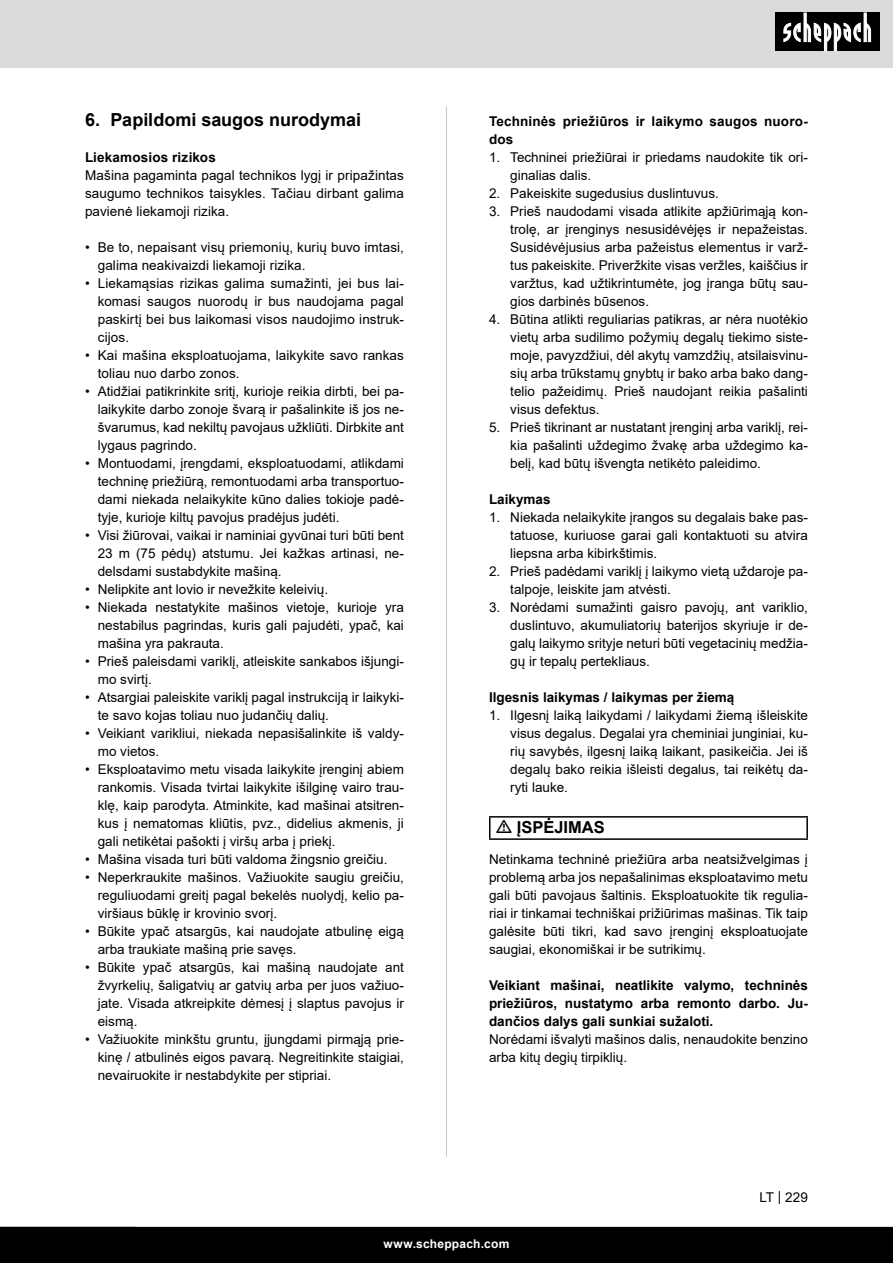
<style>
.page{position:relative;width:893px;height:1263px;background:#fff}
.page>*{position:absolute;margin:0;border:0;box-sizing:border-box;transform-origin:0 0}
.t1{font:700 18px "Arial";color:#000}
.t2{font:700 16.5px "Arial";color:#000}
.Basiseinstellung{font:13.5px/18px "Arial";color:#000;text-align:justify}
.Basiseinstellung-2{font:700 13.5px/18px "Arial";color:#000}
.Grundtext_Bold{font:700 13.5px "Arial";letter-spacing:.015em;color:#000}
.t3{font:700 12px "Arial";letter-spacing:.02em;color:#fff}
</style>
<div class="page">
<div style="left:0;top:0;width:893px;height:67px;background:#dbdbdb"></div>
<div style="left:0;top:1227px;width:893px;height:36px;background:#000"></div>
<div style="left:775px;top:13px;width:105px;height:38px;background:#000"></div>
<svg style="left:783px;top:13px;width:88px;height:38px"></svg>
<hr style="left:446px;top:106px;width:1px;height:1051px;background:#c7c7c7">
<hr style="left:489px;top:816px;width:319px;height:2px;background:#000">
<svg style="left:489px;top:818px;width:1px;height:20px"></svg>
<hr style="left:806px;top:818px;width:2px;height:20px;background:#000">
<hr style="left:489px;top:838px;width:319px;height:2px;background:#000">
<p class="t1" style="left:85px;top:107px;width:278px">6. Papildomi saugos nurodymai</p>
<p class="Grundtext_Bold" style="left:85px;top:148px;width:132px">Liekamosios rizikos</p>
<p class="Basiseinstellung" style="left:85px;top:166px;width:320px">Mašina pagaminta pagal technikos lygį ir pripažintas saugumo technikos taisykles. Tačiau dirbant galima pavienė liekamoji rizika.</p>
<p class="Basiseinstellung" style="left:98px;top:238px;width:308px;text-indent:-13px">• Be to, nepaisant visų priemonių, kurių buvo imtasi, galima neakivaizdi liekamoji rizika.</p>
<p class="Basiseinstellung" style="left:98px;top:274px;width:308px;text-indent:-13px">• Liekamąsias rizikas galima sumažinti, jei bus lai&shy;komasi saugos nuorodų ir bus naudojama pagal paskirtį bei bus laikomasi visos naudojimo instruk&shy;cijos.</p>
<p class="Basiseinstellung" style="left:98px;top:346px;width:308px;text-indent:-13px">• Kai mašina eksploatuojama, laikykite savo rankas toliau nuo darbo zonos.</p>
<p class="Basiseinstellung" style="left:98px;top:382px;width:308px;text-indent:-13px">• Atidžiai patikrinkite sritį, kurioje reikia dirbti, bei pa&shy;laikykite darbo zonoje švarą ir pašalinkite iš jos ne&shy;švarumus, kad nekiltų pavojaus užkliūti. Dirbkite ant lygaus pagrindo.</p>
<p class="Basiseinstellung" style="left:98px;top:454px;width:308px;text-indent:-13px">• Montuodami, įrengdami, eksploatuodami, atlikdami techninę priežiūrą, remontuodami arba transportuo&shy;dami niekada nelaikykite kūno dalies tokioje padė&shy;tyje, kurioje kiltų pavojus pradėjus judėti.</p>
<p class="Basiseinstellung" style="left:98px;top:526px;width:308px;text-indent:-13px">• Visi žiūrovai, vaikai ir naminiai gyvūnai turi būti bent 23 m (75 pėdų) atstumu. Jei kažkas artinasi, ne&shy;delsdami sustabdykite mašiną.</p>
<p class="Basiseinstellung" style="left:85px;top:580px;width:245px">• Nelipkite ant lovio ir nevežkite keleivių.</p>
<p class="Basiseinstellung" style="left:98px;top:598px;width:308px;text-indent:-13px">• Niekada nestatykite mašinos vietoje, kurioje yra nestabilus pagrindas, kuris gali pajudėti, ypač, kai mašina yra pakrauta.</p>
<p class="Basiseinstellung" style="left:98px;top:652px;width:308px;text-indent:-13px">• Prieš paleisdami variklį, atleiskite sankabos išjungi&shy;mo svirtį.</p>
<p class="Basiseinstellung" style="left:98px;top:688px;width:308px;text-indent:-13px">• Atsargiai paleiskite variklį pagal instrukciją ir laikyki&shy;te savo kojas toliau nuo judančių dalių.</p>
<p class="Basiseinstellung" style="left:98px;top:724px;width:308px;text-indent:-13px">• Veikiant varikliui, niekada nepasišalinkite iš valdy&shy;mo vietos.</p>
<p class="Basiseinstellung" style="left:98px;top:760px;width:308px;text-indent:-13px">• Eksploatavimo metu visada laikykite įrenginį abiem rankomis. Visada tvirtai laikykite išilginę vairo trau&shy;klę, kaip parodyta. Atminkite, kad mašinai atsitren&shy;kus į nematomas kliūtis, pvz., didelius akmenis, ji gali netikėtai pašokti į viršų arba į priekį.</p>
<p class="Basiseinstellung" style="left:85px;top:850px;width:304px">• Mašina visada turi būti valdoma žingsnio greičiu.</p>
<p class="Basiseinstellung" style="left:98px;top:868px;width:308px;text-indent:-13px">• Neperkraukite mašinos. Važiuokite saugiu greičiu, reguliuodami greitį pagal bekelės nuolydį, kelio pa&shy;viršiaus būklę ir krovinio svorį.</p>
<p class="Basiseinstellung" style="left:98px;top:922px;width:308px;text-indent:-13px">• Būkite ypač atsargūs, kai naudojate atbulinę eigą arba traukiate mašiną prie savęs.</p>
<p class="Basiseinstellung" style="left:98px;top:958px;width:308px;text-indent:-13px">• Būkite ypač atsargūs, kai mašiną naudojate ant žvyrkelių, šaligatvių ar gatvių arba per juos važiuo&shy;jate. Visada atkreipkite dėmesį į slaptus pavojus ir eismą.</p>
<p class="Basiseinstellung" style="left:98px;top:1030px;width:308px;text-indent:-13px">• Važiuokite minkštu gruntu, įjungdami pirmąją prie&shy;kinę / atbulinės eigos pavarą. Negreitinkite staigiai, nevairuokite ir nestabdykite per stipriai.</p>
<p class="Basiseinstellung-2" style="left:489px;top:112px;width:320px">Techninės priežiūros ir laikymo saugos nuoro&shy;dos</p>
<p class="Basiseinstellung" style="left:510px;top:148px;width:299px;text-indent:-21px">1. Techninei priežiūrai ir priedams naudokite tik ori&shy;ginalias dalis.</p>
<p class="Basiseinstellung" style="left:489px;top:184px;width:231px">2. Pakeiskite sugedusius duslintuvus.</p>
<p class="Basiseinstellung" style="left:510px;top:202px;width:299px;text-indent:-21px">3. Prieš naudodami visada atlikite apžiūrimąją kon&shy;trolę, ar įrenginys nesusidėvėjęs ir nepažeistas.<br>Susidėvėjusius arba pažeistus elementus ir varž&shy;tus pakeiskite. Priveržkite visas veržles, kaiščius ir varžtus, kad užtikrintumėte, jog įranga būtų sau&shy;gios darbinės būsenos.</p>
<p class="Basiseinstellung" style="left:510px;top:310px;width:299px;text-indent:-21px">4. Būtina atlikti reguliarias patikras, ar nėra nuotėkio vietų arba sudilimo požymių degalų tiekimo siste&shy;moje, pavyzdžiui, dėl akytų vamzdžių, atsilaisvinu&shy;sių arba trūkstamų gnybtų ir bako arba bako dang&shy;telio pažeidimų. Prieš naudojant reikia pašalinti visus defektus.</p>
<p class="Basiseinstellung" style="left:510px;top:418px;width:299px;text-indent:-21px">5. Prieš tikrinant ar nustatant įrenginį arba variklį, rei&shy;kia pašalinti uždegimo žvakę arba uždegimo ka&shy;belį, kad būtų išvengta netikėto paleidimo.</p>
<p class="Basiseinstellung-2" style="left:489px;top:490px;width:63px">Laikymas</p>
<p class="Basiseinstellung" style="left:510px;top:508px;width:299px;text-indent:-21px">1. Niekada nelaikykite įrangos su degalais bake pas&shy;tatuose, kuriuose garai gali kontaktuoti su atvira liepsna arba kibirkštimis.</p>
<p class="Basiseinstellung" style="left:510px;top:562px;width:299px;text-indent:-21px">2. Prieš padėdami variklį į laikymo vietą uždaroje pa&shy;talpoje, leiskite jam atvėsti.</p>
<p class="Basiseinstellung" style="left:510px;top:598px;width:299px;text-indent:-21px">3. Norėdami sumažinti gaisro pavojų, ant variklio, duslintuvo, akumuliatorių baterijos skyriuje ir de&shy;galų laikymo srityje neturi būti vegetacinių medžia&shy;gų ir tepalų pertekliaus.</p>
<p class="Basiseinstellung-2" style="left:489px;top:688px;width:247px">Ilgesnis laikymas / laikymas per žiemą</p>
<p class="Basiseinstellung" style="left:510px;top:706px;width:299px;text-indent:-21px">1. Ilgesnį laiką laikydami / laikydami žiemą išleiskite visus degalus. Degalai yra cheminiai junginiai, ku&shy;rių savybės, ilgesnį laiką laikant, pasikeičia. Jei iš degalų bako reikia išleisti degalus, tai reikėtų da&shy;ryti lauke.</p>
<p class="t2" style="left:517px;top:816px;width:90px">ĮSPĖJIMAS</p>
<p class="Basiseinstellung" style="left:489px;top:850px;width:320px">Netinkama techninė priežiūra arba neatsižvelgimas į problemą arba jos nepašalinimas eksploatavimo metu gali būti pavojaus šaltinis. Eksploatuokite tik regulia&shy;riai ir tinkamai techniškai prižiūrimas mašinas. Tik taip galėsite būti tikri, kad savo įrenginį eksploatuojate saugiai, ekonomiškai ir be sutrikimų.</p>
<p class="Basiseinstellung-2" style="left:489px;top:976px;width:320px;text-align:justify">Veikiant mašinai, neatlikite valymo, techninės priežiūros, nustatymo arba remonto darbo. Ju&shy;dančios dalys gali sunkiai sužaloti.</p>
<p class="Basiseinstellung" style="left:489px;top:1030px;width:320px">Norėdami išvalyti mašinos dalis, nenaudokite benzino arba kitų degių tirpiklių.</p>
<p class="Basiseinstellung" style="left:759px;top:1188px;width:50px">LT | 229</p>
<p class="t3" style="left:384px;top:1235px;width:127px">www.scheppach.com</p>
</div>
